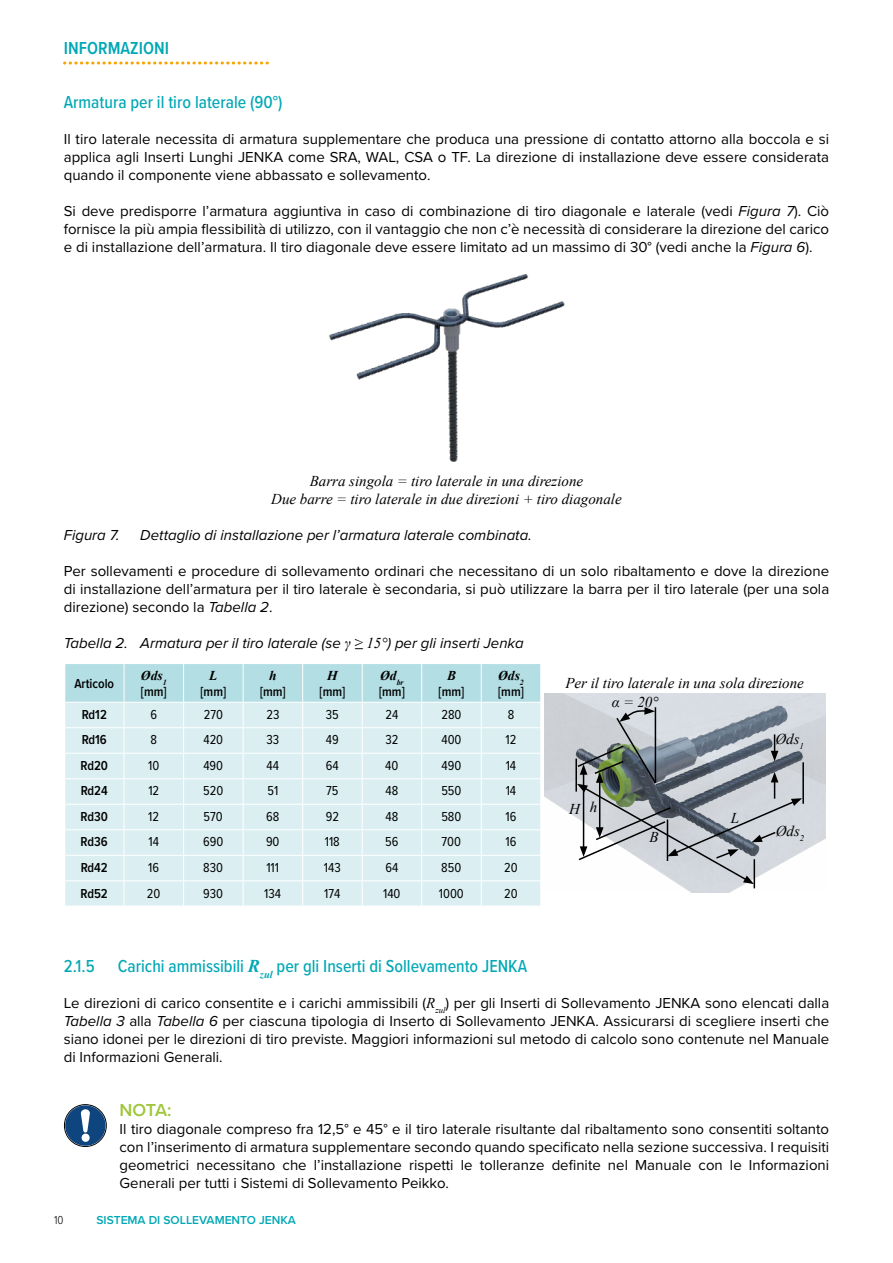
<style>
.page{position:relative;width:893px;height:1263px;background:#fff}
.page>*{position:absolute;margin:0;border:0;box-sizing:border-box;transform-origin:0 0}
.t1{font:500 18px "Proxima Nova Cond";color:#00a8b5}
.t2{font:600 18px "Proxima Nova Cond";color:#00a8b5}
.t3{font:600 18px "Proxima Nova";color:#9fc63b}
.t4{font:15px/18px "Proxima Nova";color:#000;text-align:justify}
.t5{font:italic 15px/18px "Times New Roman";color:#000;text-align:center}
.t6{font:italic 15px "Proxima Nova";color:#000}
.t7{font:13.5px "Proxima Nova Cond";color:#000}
.t8{font:600 13.5px "Proxima Nova Cond";color:#000}
.t9{font:italic 700 13.5px "Times New Roman";color:#000}
.t10{font:600 12px "Proxima Nova";color:#00a8b5}
.t11{font:300 12px "Proxima Nova Cond";color:#000}
.s1{font-style:italic}
.s2{font-family:"Times New Roman"}
.s3{font-family:"Times New Roman";font-weight:700;font-style:italic}
.s4{font-family:"Times New Roman";font-style:italic}
</style>
<div class="page">
<svg style="left:65px;top:62px;width:204px;height:3px"></svg>
<img style="left:329px;top:274px;width:236px;height:188px">
<svg style="left:65px;top:663px;width:476px;height:242px;background:#d6edf0"></svg>
<img style="left:544px;top:693px;width:281px;height:199px">
<hr style="left:575px;top:759px;width:2px;height:33px;background:#000">
<hr style="left:802px;top:762px;width:2px;height:42px;background:#000">
<svg style="left:576px;top:707px;width:226px;height:181px;background:#afb5b9"></svg>
<svg style="left:64px;top:1104px;width:42px;height:42px"></svg>
<div style="left:64px;top:1104px;width:42px;height:42px;border:1px solid #000;border-radius:50%"></div>
<div style="left:65px;top:1105px;width:41px;height:41px;background:#0e457f;border-radius:50%"></div>
<svg style="left:81px;top:1109px;width:9px;height:24px"></svg>
<div style="left:82px;top:1133px;width:8px;height:9px;background:#fff;border-radius:50%"></div>
<p class="t2" style="left:64px;top:35px;width:107px">INFORMAZIONI</p>
<p class="t1" style="left:64px;top:89px;width:220px">Armatura per il tiro laterale (90°)</p>
<p class="t4" style="left:64px;top:129px;width:767px">Il tiro laterale necessita di armatura supplementare che produca una pressione di contatto attorno alla boccola e si applica agli Inserti Lunghi JENKA come SRA, WAL, CSA o TF. La direzione di installazione deve essere considerata quando il componente viene abbassato e sollevamento.</p>
<p class="t4" style="left:64px;top:201px;width:767px">Si deve predisporre l’armatura aggiuntiva in caso di combinazione di tiro diagonale e laterale (vedi <span class="s1">Figura 7</span>). Ciò fornisce la più ampia flessibilità di utilizzo, con il vantaggio che non c’è necessità di considerare la direzione del carico e di installazione dell’armatura. Il tiro diagonale deve essere limitato ad un massimo di 30° (vedi anche la <span class="s1">Figura 6</span>).</p>
<p class="t5" style="left:271px;top:472px;width:352px">Barra singola = tiro laterale in una direzione<br>Due barre = tiro laterale in due direzioni + tiro diagonale</p>
<p class="t6" style="left:64px;top:524px;width:57px">Figura 7.</p>
<p class="t6" style="left:140px;top:524px;width:393px">Dettaglio di installazione per l’armatura laterale combinata.</p>
<p class="t4" style="left:64px;top:561px;width:767px">Per sollevamenti e procedure di sollevamento ordinari che necessitano di un solo ribaltamento e dove la direzione di installazione dell’armatura per il tiro laterale è secondaria, si può utilizzare la barra per il tiro laterale (per una sola direzione) secondo la <span class="s1">Tabella 2</span>.</p>
<p class="t6" style="left:64px;top:632px;width:461px">Tabella 2. Armatura per il tiro laterale (se <span class="s2">γ ≥ 15°</span>) per gli inserti Jenka</p>
<p class="t8" style="left:74px;top:674px;width:41px">Articolo</p>
<p class="t9" style="left:141px;top:666px;width:27px">Øds<sub>1</sub></p>
<p class="t8" style="left:141px;top:682px;width:27px">[mm]</p>
<p class="t9" style="left:269px;top:666px;width:9px">h</p>
<p class="t8" style="left:260px;top:682px;width:27px">[mm]</p>
<p class="t9" style="left:380px;top:666px;width:25px">Ød<sub>br</sub></p>
<p class="t8" style="left:379px;top:682px;width:27px">[mm]</p>
<p class="t9" style="left:498px;top:666px;width:27px">Øds<sub>2</sub></p>
<p class="t8" style="left:498px;top:682px;width:27px">[mm]</p>
<p class="t9" style="left:209px;top:666px;width:10px">L</p>
<p class="t8" style="left:200px;top:682px;width:27px">[mm]</p>
<p class="t9" style="left:327px;top:666px;width:12px">H</p>
<p class="t8" style="left:320px;top:682px;width:27px">[mm]</p>
<p class="t9" style="left:447px;top:666px;width:11px">B</p>
<p class="t8" style="left:439px;top:682px;width:27px">[mm]</p>
<p class="t5" style="left:565px;top:673px;width:240px">Per il tiro laterale in una sola direzione</p>
<p class="t5" style="left:612px;top:693px;width:48px">α = 20°</p>
<p class="t8" style="left:82px;top:704px;width:27px">Rd12</p>
<p class="t7" style="left:151px;top:704px;width:8px">6</p>
<p class="t7" style="left:204px;top:704px;width:21px">270</p>
<p class="t7" style="left:266px;top:704px;width:14px">23</p>
<p class="t7" style="left:326px;top:704px;width:15px">35</p>
<p class="t7" style="left:386px;top:704px;width:14px">24</p>
<p class="t7" style="left:441px;top:704px;width:22px">280</p>
<p class="t7" style="left:508px;top:704px;width:8px">8</p>
<p class="t8" style="left:82px;top:730px;width:27px">Rd16</p>
<p class="t7" style="left:151px;top:730px;width:8px">8</p>
<p class="t7" style="left:203px;top:730px;width:21px">420</p>
<p class="t7" style="left:266px;top:730px;width:14px">33</p>
<p class="t7" style="left:326px;top:730px;width:14px">49</p>
<p class="t7" style="left:385px;top:730px;width:14px">32</p>
<p class="t7" style="left:441px;top:730px;width:22px">400</p>
<p class="t7" style="left:506px;top:730px;width:12px">12</p>
<p class="t8" style="left:81px;top:755px;width:29px">Rd20</p>
<p class="t7" style="left:148px;top:755px;width:13px">10</p>
<p class="t7" style="left:203px;top:755px;width:21px">490</p>
<p class="t7" style="left:267px;top:755px;width:14px">44</p>
<p class="t7" style="left:326px;top:755px;width:14px">64</p>
<p class="t7" style="left:385px;top:755px;width:15px">40</p>
<p class="t7" style="left:441px;top:755px;width:21px">490</p>
<p class="t7" style="left:506px;top:755px;width:12px">14</p>
<p class="t8" style="left:81px;top:781px;width:29px">Rd24</p>
<p class="t7" style="left:148px;top:781px;width:12px">12</p>
<p class="t7" style="left:203px;top:781px;width:22px">520</p>
<p class="t7" style="left:267px;top:781px;width:12px">51</p>
<p class="t7" style="left:326px;top:781px;width:14px">75</p>
<p class="t7" style="left:385px;top:781px;width:14px">48</p>
<p class="t7" style="left:441px;top:781px;width:22px">550</p>
<p class="t7" style="left:506px;top:781px;width:12px">14</p>
<p class="t8" style="left:81px;top:806px;width:29px">Rd30</p>
<p class="t7" style="left:148px;top:806px;width:12px">12</p>
<p class="t7" style="left:204px;top:806px;width:21px">570</p>
<p class="t7" style="left:266px;top:806px;width:15px">68</p>
<p class="t7" style="left:326px;top:806px;width:15px">92</p>
<p class="t7" style="left:385px;top:806px;width:14px">48</p>
<p class="t7" style="left:441px;top:806px;width:22px">580</p>
<p class="t7" style="left:505px;top:806px;width:12px">16</p>
<p class="t8" style="left:81px;top:832px;width:29px">Rd36</p>
<p class="t7" style="left:148px;top:832px;width:12px">14</p>
<p class="t7" style="left:203px;top:832px;width:22px">690</p>
<p class="t7" style="left:266px;top:832px;width:15px">90</p>
<p class="t7" style="left:325px;top:832px;width:17px">118</p>
<p class="t7" style="left:385px;top:832px;width:15px">56</p>
<p class="t7" style="left:442px;top:832px;width:21px">700</p>
<p class="t7" style="left:505px;top:832px;width:12px">16</p>
<p class="t8" style="left:81px;top:857px;width:29px">Rd42</p>
<p class="t7" style="left:148px;top:857px;width:12px">16</p>
<p class="t7" style="left:203px;top:857px;width:21px">830</p>
<p class="t7" style="left:266px;top:857px;width:14px">111</p>
<p class="t7" style="left:324px;top:857px;width:18px">143</p>
<p class="t7" style="left:385px;top:857px;width:14px">64</p>
<p class="t7" style="left:441px;top:857px;width:22px">850</p>
<p class="t7" style="left:504px;top:857px;width:15px">20</p>
<p class="t8" style="left:81px;top:883px;width:29px">Rd52</p>
<p class="t7" style="left:147px;top:883px;width:15px">20</p>
<p class="t7" style="left:203px;top:883px;width:21px">930</p>
<p class="t7" style="left:264px;top:883px;width:18px">134</p>
<p class="t7" style="left:324px;top:883px;width:18px">174</p>
<p class="t7" style="left:383px;top:883px;width:19px">140</p>
<p class="t7" style="left:439px;top:883px;width:26px">1000</p>
<p class="t7" style="left:504px;top:883px;width:15px">20</p>
<p class="t5" style="left:569px;top:800px;width:12px">H</p>
<p class="t5" style="left:590px;top:798px;width:9px">h</p>
<p class="t5" style="left:649px;top:828px;width:11px">B</p>
<p class="t5" style="left:731px;top:809px;width:10px">L</p>
<p class="t5" style="left:775px;top:730px;width:30px">Øds<sub>1</sub></p>
<p class="t5" style="left:776px;top:821px;width:30px">Øds<sub>2</sub></p>
<p class="t1" style="left:64px;top:953px;width:32px">2.1.5</p>
<p class="t1" style="left:118px;top:953px;width:411px">Carichi ammissibili <span class="s3">R</span><sub>zul</sub> per gli Inserti di Sollevamento JENKA</p>
<p class="t4" style="left:64px;top:993px;width:767px">Le direzioni di carico consentite e i carichi ammissibili (<span class="s4">R</span><sub>zul</sub>) per gli Inserti di Sollevamento JENKA sono elencati dalla <span class="s1">Tabella 3</span> alla <span class="s1">Tabella 6</span> per ciascuna tipologia di Inserto di Sollevamento JENKA. Assicurarsi di scegliere inserti che siano idonei per le direzioni di tiro previste. Maggiori informazioni sul metodo di calcolo sono contenute nel Manuale di Informazioni Generali.</p>
<p class="t3" style="left:120px;top:1097px;width:54px">NOTA:</p>
<p class="t4" style="left:120px;top:1119px;width:711px">Il tiro diagonale compreso fra 12,5° e 45° e il tiro laterale risultante dal ribaltamento sono consentiti soltanto con l’inserimento di armatura supplementare secondo quando specificato nella sezione successiva. I requisiti geometrici necessitano che l’installazione rispetti le tolleranze definite nel Manuale con le Informazioni Generali per tutti i Sistemi di Sollevamento Peikko.</p>
<p class="t11" style="left:54px;top:1211px;width:11px">10</p>
<p class="t10" style="left:97px;top:1211px;width:14px">SISTE</p>
<p class="t10" style="left:128px;top:1211px;width:52px">MA DI SOLLEVA</p>
<p class="t10" style="left:215px;top:1211px;width:19px">MENTO</p>
<p class="t10" style="left:259px;top:1211px;width:38px">JENKA</p>
</div>
